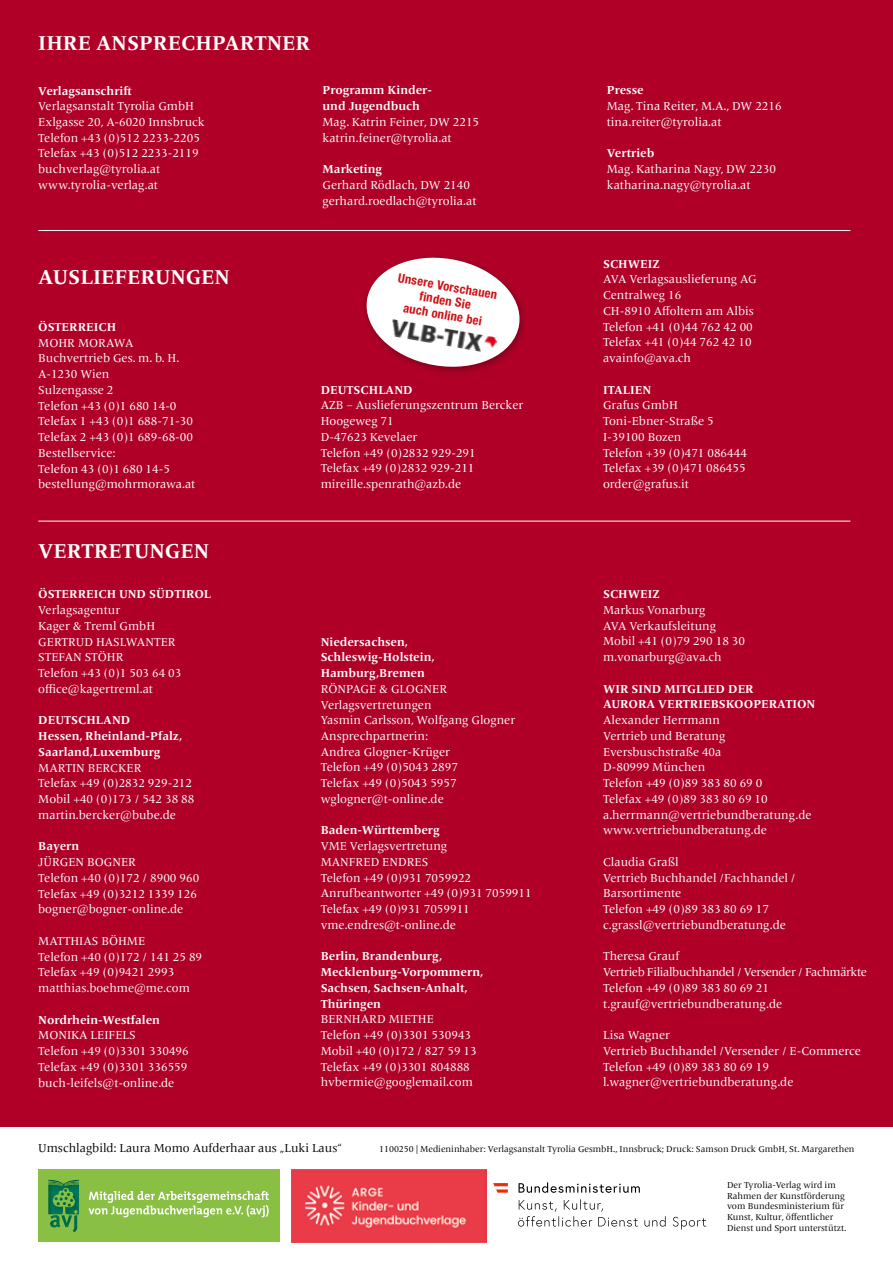
<style>
.page{position:relative;width:893px;height:1263px;background:#fff}
.page>*{position:absolute;margin:0;border:0;box-sizing:border-box;transform-origin:0 0}
.t1{font:700 21px "Frutiger Serif LT Pro";color:#fff}
.t2{font:700 condensed 12.6px/14.4px "Helvetica Neue LT Std";color:#cc1216;text-align:center}
.t3{font:12px/15.8px "Frutiger Serif LT Pro";color:#fff}
.t4{font:700 12px/15.8px "Frutiger Serif LT Pro";color:#fff}
.t5{font:12px "Frutiger Serif LT Pro";color:#000}
.t6{font:9px/10.8px "Frutiger Serif LT Pro";color:#000}
</style>
<div class="page">
<div style="left:0;top:0;width:893px;height:1127px;background:#b00028"></div>
<div style="left:38px;top:1170px;width:241px;height:72px;background:#89c043"></div>
<svg style="left:89px;top:1191px;width:180px;height:26px"></svg>
<img style="left:48px;top:1180px;width:31px;height:34px">
<svg style="left:50px;top:1215px;width:22px;height:12px"></svg>
<img style="left:73px;top:1215px;width:4px;height:17px">
<svg style="left:55px;top:1189px;width:18px;height:17px"></svg>
<hr style="left:38px;top:230px;width:812px;height:1px;background:#fff">
<hr style="left:38px;top:521px;width:812px;height:1px;background:#fff">
<svg style="left:518px;top:1199px;width:188px;height:30px"></svg>
<svg style="left:518px;top:1182px;width:122px;height:11px"></svg>
<svg style="left:493px;top:1183px;width:15px;height:10px"></svg>
<svg style="left:365px;top:257px;width:159px;height:115px"></svg>
<img style="left:390px;top:319px;width:108px;height:35px">
<img style="left:291px;top:1170px;width:196px;height:72px">
<h1 class="t1" style="left:38px;top:30px;width:274px">IHRE ANSPRECHPARTNER</h1>
<p class="t4" style="left:38px;top:83px;width:95px">Verlagsanschrift</p>
<p class="t3" style="left:38px;top:98px;width:168px">Verlagsanstalt Tyrolia GmbH<br>Exlgasse 20, A-6020 Innsbruck<br>Telefon +43 (0)512 2233-2205<br>Telefax +43 (0)512 2233-2119 buchverlag@tyrolia.at www.tyrolia-verlag.at</p>
<p class="t4" style="left:323px;top:83px;width:111px">Programm Kinder&shy;und Jugendbuch</p>
<p class="t3" style="left:323px;top:114px;width:158px">Mag. Katrin Feiner, DW 2215 katrin.feiner@tyrolia.at</p>
<p class="t4" style="left:323px;top:161px;width:61px">Marketing</p>
<p class="t3" style="left:323px;top:177px;width:155px">Gerhard Rödlach, DW 2140 gerhard.roedlach@tyrolia.at</p>
<h1 class="t1" style="left:38px;top:264px;width:193px">AUSLIEFERUNGEN</h1>
<p class="t4" style="left:38px;top:319px;width:79px">ÖSTERREICH</p>
<p class="t3" style="left:38px;top:335px;width:159px">MOHR MORAWA<br>Buchvertrieb Ges. m. b. H.<br>A-1230 Wien<br>Sulzengasse 2<br>Telefon +43 (0)1 680 14-0<br>Telefax 1 +43 (0)1 688-71-30<br>Telefax 2 +43 (0)1 689-68-00<br>Bestellservice:<br>Telefon 43 (0)1 680 14-5 bestellung@mohrmorawa.at</p>
<h1 class="t1" style="left:38px;top:539px;width:172px">VERTRETUNGEN</h1>
<p class="t4" style="left:38px;top:587px;width:174px">ÖSTERREICH UND SÜDTIROL</p>
<p class="t3" style="left:38px;top:602px;width:145px">Verlagsagentur<br>Kager &amp; Treml GmbH<br>GERTRUD HASLWANTER<br>STEFAN STÖHR<br>Telefon +43 (0)1 503 64 03 office@kagertreml.at</p>
<p class="t4" style="left:38px;top:713px;width:145px">DEUTSCHLAND<br>Hessen, Rheinland-Pfalz,<br>Saarland,Luxemburg</p>
<p class="t3" style="left:38px;top:760px;width:158px">MARTIN BERCKER<br>Telefax +49 (0)2832 929-212<br>Mobil +40 (0)173 / 542 38 88 martin.bercker@bube.de</p>
<p class="t4" style="left:38px;top:838px;width:42px">Bayern</p>
<p class="t3" style="left:38px;top:854px;width:162px">JÜRGEN BOGNER<br>Telefon +40 (0)172 / 8900 960<br>Telefax +49 (0)3212 1339 126 bogner@bogner-online.de</p>
<p class="t3" style="left:38px;top:933px;width:165px">MATTHIAS BÖHME<br>Telefon +40 (0)172 / 141 25 89<br>Telefax +49 (0)9421 2993 matthias.boehme@me.com</p>
<p class="t4" style="left:38px;top:1012px;width:123px">Nordrhein-Westfalen</p>
<p class="t3" style="left:38px;top:1027px;width:152px">MONIKA LEIFELS<br>Telefon +49 (0)3301 330496<br>Telefax +49 (0)3301 336559 buch-leifels@t-online.de</p>
<p class="t2" style="left:400px;top:270px;width:102px;rotate:10deg">Unsere Vorschauen finden Sie<br>auch online bei</p>
<p class="t4" style="left:321px;top:382px;width:94px">DEUTSCHLAND</p>
<p class="t3" style="left:321px;top:398px;width:204px">AZB – Auslieferungszentrum Bercker<br>Hoogeweg 71<br>D-47623 Kevelaer<br>Telefon +49 (0)2832 929-291<br>Telefax +49 (0)2832 929-211 mireille.spenrath@azb.de</p>
<p class="t4" style="left:321px;top:634px;width:115px">Niedersachsen,<br>Schleswig-Holstein,<br>Hamburg,Bremen</p>
<p class="t3" style="left:321px;top:681px;width:196px">RÖNPAGE &amp; GLOGNER<br>Verlagsvertretungen<br>Yasmin Carlsson, Wolfgang Glogner<br>Ansprechpartnerin:<br>Andrea Glogner-Krüger<br>Telefon +49 (0)5043 2897<br>Telefax +49 (0)5043 5957 wglogner@t-online.de</p>
<p class="t4" style="left:321px;top:823px;width:120px">Baden-Württemberg</p>
<p class="t3" style="left:321px;top:838px;width:213px">VME Verlagsvertretung<br>MANFRED ENDRES<br>Telefon +49 (0)931 7059922<br>Anrufbeantworter +49 (0)931 7059911<br>Telefax +49 (0)931 7059911 vme.endres@t-online.de</p>
<p class="t4" style="left:321px;top:949px;width:164px">Berlin, Brandenburg,<br>Mecklenburg-Vorpommern,<br>Sachsen, Sachsen-Anhalt,<br>Thüringen</p>
<p class="t3" style="left:321px;top:1012px;width:158px">BERNHARD MIETHE<br>Telefon +49 (0)3301 530943<br>Mobil +40 (0)172 / 827 59 13<br>Telefax +49 (0)3301 804888 hvbermie@googlemail.com</p>
<p class="t4" style="left:607px;top:83px;width:38px">Presse</p>
<p class="t3" style="left:607px;top:98px;width:176px">Mag. Tina Reiter, M.A., DW 2216 tina.reiter@tyrolia.at</p>
<p class="t4" style="left:607px;top:146px;width:49px">Vertrieb</p>
<p class="t3" style="left:607px;top:161px;width:171px">Mag. Katharina Nagy, DW 2230 katharina.nagy@tyrolia.at</p>
<p class="t4" style="left:603px;top:256px;width:58px">SCHWEIZ</p>
<p class="t3" style="left:603px;top:272px;width:155px">AVA Verlagsauslieferung AG<br>Centralweg 16<br>CH-8910 Affoltern am Albis<br>Telefon +41 (0)44 762 42 00<br>Telefax +41 (0)44 762 42 10 avainfo@ava.ch</p>
<p class="t4" style="left:603px;top:382px;width:50px">ITALIEN</p>
<p class="t3" style="left:603px;top:398px;width:145px">Grafus GmbH<br>Toni-Ebner-Straße 5<br>I-39100 Bozen<br>Telefon +39 (0)471 086444<br>Telefax +39 (0)471 086455 order@grafus.it</p>
<p class="t4" style="left:603px;top:586px;width:58px">SCHWEIZ</p>
<p class="t3" style="left:603px;top:602px;width:143px">Markus Vonarburg<br>AVA Verkaufsleitung<br>Mobil +41 (0)79 290 18 30 m.vonarburg@ava.ch</p>
<p class="t4" style="left:603px;top:681px;width:214px">WIR SIND MITGLIED DER<br>AURORA VERTRIEBSKOOPERATION</p>
<p class="t3" style="left:603px;top:712px;width:210px">Alexander Herrmann<br>Vertrieb und Beratung<br>Eversbuschstraße 40a<br>D-80999 München<br>Telefon +49 (0)89 383 80 69 0<br>Telefax +49 (0)89 383 80 69 10 a.herrmann@vertriebundberatung.de www.vertriebundberatung.de</p>
<p class="t3" style="left:603px;top:854px;width:194px">Claudia Graßl<br>Vertrieb Buchhandel /Fachhandel /<br>Barsortimente<br>Telefon +49 (0)89 383 80 69 17 c.grassl@vertriebundberatung.de</p>
<p class="t3" style="left:603px;top:948px;width:265px">Theresa Grauf<br>Vertrieb Filialbuchhandel / Versender / Fachmärkte<br>Telefon +49 (0)89 383 80 69 21 t.grauf@vertriebundberatung.de</p>
<p class="t3" style="left:603px;top:1027px;width:259px">Lisa Wagner<br>Vertrieb Buchhandel /Versender / E-Commerce<br>Telefon +49 (0)89 383 80 69 19 l.wagner@vertriebundberatung.de</p>
<p class="t5" style="left:38px;top:1141px;width:305px">Umschlagbild: Laura Momo Aufderhaar aus „Luki Laus“</p>
<p class="t6" style="left:379px;top:1143px;width:477px">1100250 | Medieninhaber: Verlagsanstalt Tyrolia GesmbH., Innsbruck; Druck: Samson Druck GmbH, St. Margarethen</p>
<p class="t6" style="left:727px;top:1179px;width:121px">Der Tyrolia-Verlag wird im<br>Rahmen der Kunstförderung vom Bundesministerium für<br>Kunst, Kultur, öffentlicher<br>Dienst und Sport unterstützt.</p>
</div>
